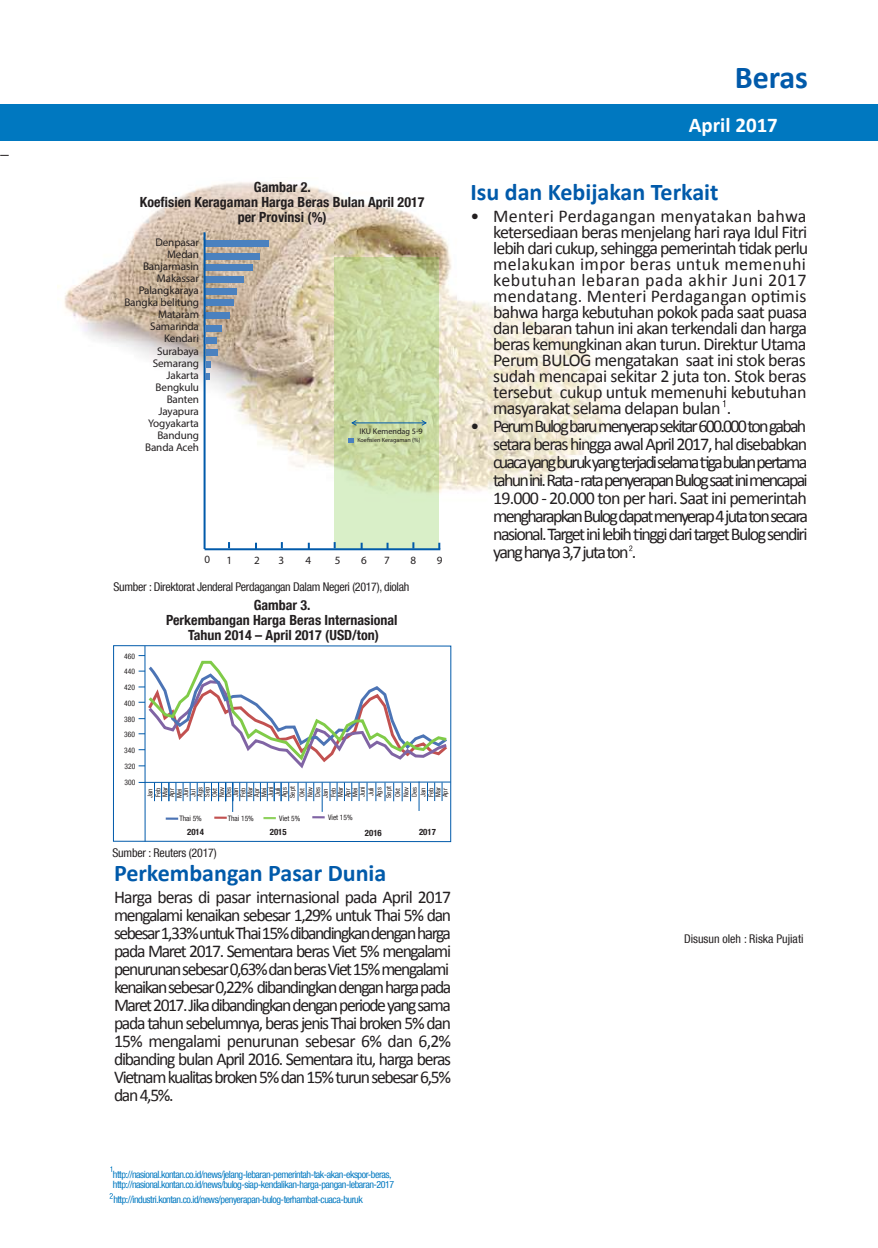
<style>
.page{position:relative;width:878px;height:1248px;background:#fff}
.page>*{position:absolute;margin:0;border:0;box-sizing:border-box;transform-origin:0 0}
.t1{font:700 32px "Calibri";color:#015aaa}
.t2{font:700 24px "Calibri";color:#015aaa}
.t3{font:700 21px "Calibri";color:#fff}
.t4{font:18px/18px "Calibri";letter-spacing:-.075em;color:#231f20}
.t5{font:18px/16px "Calibri";letter-spacing:-.035em;color:#231f20}
.t6{font:18px/18px "Calibri";letter-spacing:-.055em;color:#231f20;text-align:justify}
.t7{font:700 condensed 14px/15px "Helvetica Neue LT Com";color:#231f20;text-align:center}
.t8{font:condensed 12px "Helvetica Neue LT Com";letter-spacing:-.025em;color:#231f20}
.t9{font:condensed 12px "Helvetica Neue LT Com";color:#231f20}
.t10{font:11.2px/12px "Myriad Pro";letter-spacing:-.01em;color:#231f20;text-align:right}
.t11{font:condensed 10px/10px "Helvetica Neue LT Com";letter-spacing:-.045em;color:#0078c0}
.t12{font:700 condensed 8.8px "Helvetica Neue LT Com";color:#231f20}
.t13{font:8.2px "Myriad Pro";color:#231f20}
.t14{font:condensed 7.6px/15.8px "Helvetica Neue LT Com";color:#231f20;text-align:justify}
.t15{font:condensed 7.4px "Helvetica Neue LT Com";letter-spacing:-.005em;color:#231f20}
.t16{font:condensed 6.8px/7px "Helvetica Neue LT Com";color:#231f20}
.t17{font:6px "Myriad Pro";color:#231f20}
</style>
<div class="page">
<svg style="left:110px;top:1193px;width:3px;height:6px"></svg>
<img style="left:57px;top:182px;width:559px;height:326px">
<div style="left:0;top:105px;width:878px;height:36px;background:#0078c0"></div>
<svg style="left:629px;top:546px;width:3px;height:5px"></svg>
<svg style="left:335px;top:257px;width:104px;height:291px;background:#ccdda9"></svg>
<svg style="left:228px;top:542px;width:2px;height:6px"></svg>
<svg style="left:412px;top:542px;width:2px;height:6px"></svg>
<svg style="left:281px;top:542px;width:2px;height:6px"></svg>
<svg style="left:334px;top:542px;width:2px;height:6px"></svg>
<hr style="left:205px;top:548px;width:235px;height:2px;background:#015aaa">
<hr style="left:353px;top:423px;width:73px;height:1px;background:#015aaa">
<svg style="left:421px;top:420px;width:6px;height:6px"></svg>
<svg style="left:351px;top:420px;width:6px;height:6px"></svg>
<svg style="left:348px;top:438px;width:6px;height:4px"></svg>
<div style="left:204px;top:253px;width:56px;height:7px;background:#4a81bf"></div>
<div style="left:204px;top:312px;width:26px;height:7px;background:#4a81bf"></div>
<div style="left:204px;top:300px;width:29px;height:6px;background:#4a81bf"></div>
<div style="left:204px;top:288px;width:33px;height:7px;background:#4a81bf"></div>
<div style="left:204px;top:276px;width:39px;height:7px;background:#4a81bf"></div>
<div style="left:204px;top:264px;width:49px;height:7px;background:#4a81bf"></div>
<div style="left:206px;top:240px;width:63px;height:7px;background:#4a81bf"></div>
<hr style="left:204px;top:232px;width:2px;height:317px;background:#015aaa">
<div style="left:206px;top:325px;width:16px;height:7px;background:#4a81bf"></div>
<div style="left:206px;top:337px;width:11px;height:7px;background:#4a81bf"></div>
<div style="left:206px;top:349px;width:11px;height:7px;background:#4a81bf"></div>
<svg style="left:206px;top:361px;width:5px;height:19px"></svg>
<hr style="left:144px;top:646px;width:2px;height:196px;background:#015aaa">
<hr style="left:145px;top:782px;width:306px;height:1px;background:#015aaa">
<svg style="left:166px;top:818px;width:12px;height:2px"></svg>
<svg style="left:263px;top:817px;width:13px;height:2px"></svg>
<svg style="left:312px;top:816px;width:13px;height:2px"></svg>
<div style="left:113px;top:645px;width:338px;height:197px;border:1px solid #015aaa"></div>
<svg style="left:267px;top:783px;width:1px;height:18px"></svg>
<svg style="left:260px;top:783px;width:1px;height:18px"></svg>
<svg style="left:253px;top:783px;width:1px;height:18px"></svg>
<svg style="left:239px;top:783px;width:1px;height:18px"></svg>
<svg style="left:246px;top:783px;width:1px;height:18px"></svg>
<svg style="left:211px;top:783px;width:22px;height:36px"></svg>
<svg style="left:204px;top:783px;width:1px;height:18px"></svg>
<svg style="left:197px;top:783px;width:1px;height:18px"></svg>
<svg style="left:190px;top:783px;width:1px;height:18px"></svg>
<svg style="left:183px;top:783px;width:1px;height:18px"></svg>
<svg style="left:175px;top:783px;width:1px;height:18px"></svg>
<svg style="left:154px;top:783px;width:1px;height:18px"></svg>
<svg style="left:168px;top:783px;width:1px;height:18px"></svg>
<svg style="left:161px;top:783px;width:1px;height:18px"></svg>
<svg style="left:274px;top:783px;width:1px;height:18px"></svg>
<svg style="left:281px;top:783px;width:1px;height:18px"></svg>
<svg style="left:313px;top:783px;width:1px;height:18px"></svg>
<svg style="left:306px;top:783px;width:1px;height:18px"></svg>
<svg style="left:298px;top:783px;width:1px;height:18px"></svg>
<svg style="left:288px;top:783px;width:1px;height:18px"></svg>
<svg style="left:330px;top:782px;width:1px;height:19px"></svg>
<svg style="left:427px;top:782px;width:1px;height:19px"></svg>
<svg style="left:351px;top:782px;width:1px;height:19px"></svg>
<svg style="left:344px;top:782px;width:1px;height:19px"></svg>
<svg style="left:442px;top:782px;width:1px;height:19px"></svg>
<svg style="left:337px;top:782px;width:1px;height:19px"></svg>
<svg style="left:434px;top:782px;width:1px;height:19px"></svg>
<hr style="left:322px;top:782px;width:1px;height:30px;background:#015aaa">
<svg style="left:359px;top:782px;width:1px;height:19px"></svg>
<svg style="left:367px;top:783px;width:1px;height:18px"></svg>
<svg style="left:375px;top:783px;width:1px;height:18px"></svg>
<svg style="left:385px;top:783px;width:1px;height:18px"></svg>
<svg style="left:393px;top:783px;width:1px;height:18px"></svg>
<svg style="left:402px;top:783px;width:1px;height:18px"></svg>
<svg style="left:410px;top:783px;width:1px;height:18px"></svg>
<svg style="left:419px;top:782px;width:1px;height:29px"></svg>
<svg style="left:139px;top:655px;width:311px;height:116px"></svg>
<p class="t7" style="left:140px;top:181px;width:286px">Gambar 2.<br>Koefisien Keragaman Harga Beras Bulan April 2017 per Provinsi (%)</p>
<p class="t10" style="left:124px;top:236px;width:76px">Denpasar<br>Medan<br>Banjarmasin<br>Makassar<br>Palangkaraya<br>Bangka belitung<br>Mataram<br>Samarinda<br>Kendari<br>Surabaya<br>Semarang<br>Jakarta<br>Bengkulu<br>Banten<br>Jayapura<br>Yogyakarta<br>Bandung<br>Banda Aceh</p>
<p class="t13" style="left:360px;top:426px;width:65px">IKU Kemendag 5-9</p>
<p class="t17" style="left:357px;top:437px;width:65px">Koefisien Keragaman (%)</p>
<p class="t10" style="left:205px;top:553px;width:7px">0</p>
<p class="t10" style="left:226px;top:554px;width:7px">1</p>
<p class="t10" style="left:254px;top:554px;width:7px">2</p>
<p class="t10" style="left:279px;top:554px;width:7px">3</p>
<p class="t10" style="left:305px;top:554px;width:7px">4</p>
<p class="t10" style="left:335px;top:554px;width:7px">5</p>
<p class="t10" style="left:361px;top:554px;width:7px">6</p>
<p class="t10" style="left:384px;top:554px;width:7px">7</p>
<p class="t10" style="left:410px;top:554px;width:7px">8</p>
<p class="t10" style="left:437px;top:554px;width:7px">9</p>
<p class="t8" style="left:114px;top:582px;width:297px">Sumber : Direktorat Jenderal Perdagangan Dalam Negeri (2017), diolah</p>
<p class="t7" style="left:166px;top:599px;width:233px">Gambar 3.<br>Perkembangan Harga Beras Internasional<br>Tahun 2014 – April 2017 (USD/ton)</p>
<p class="t14" style="left:124px;top:650px;width:12px">460<br>440<br>420<br>400</p>
<p class="t14" style="left:124px;top:712px;width:13px">380<br>360<br>340<br>320<br>300</p>
<p class="t16" style="left:147px;top:798px;width:12px;line-height:8px;rotate:-90deg">Jan<br>Feb</p>
<p class="t16" style="left:162px;top:797px;width:12px;rotate:-90deg">Mar<br>Apr</p>
<p class="t16" style="left:177px;top:798px;width:13px;rotate:-90deg">Mei<br>Jun<br>Jul<br>Ags<br>Sep<br>Okt<br>Nov<br>Des<br>Jan<br>Feb<br>Mar<br>Apr<br>Mei<br>Juni<br>Juli<br>Ags</p>
<p class="t16" style="left:289px;top:798px;width:13px;line-height:9.6px;rotate:-90deg">Sept<br>Okt</p>
<p class="t16" style="left:307px;top:798px;width:13px;line-height:7.8px;rotate:-90deg">Nov<br>Des<br>Jan<br>Feb</p>
<p class="t16" style="left:338px;top:797px;width:12px;rotate:-90deg">Mar<br>Apr<br>Mei<br>Juni</p>
<p class="t16" style="left:368px;top:797px;width:11px;line-height:8.2px;rotate:-90deg">Juli<br>Ags</p>
<p class="t16" style="left:385px;top:798px;width:13px;line-height:8.6px;rotate:-90deg">Sept<br>Okt<br>Nov<br>Des</p>
<p class="t16" style="left:428px;top:797px;width:12px;text-align:justify;rotate:-90deg">Feb Mar Apr</p>
<p class="t16" style="left:421px;top:797px;width:11px;rotate:-90deg">Jan</p>
<p class="t12" style="left:419px;top:828px;width:18px">2017</p>
<p class="t15" style="left:179px;top:816px;width:24px">Thai 5%</p>
<p class="t15" style="left:228px;top:816px;width:28px">Thai 15%</p>
<p class="t15" style="left:279px;top:816px;width:23px">Viet 5%</p>
<p class="t15" style="left:328px;top:815px;width:26px">Viet 15%</p>
<p class="t12" style="left:187px;top:829px;width:18px">2014</p>
<p class="t12" style="left:270px;top:829px;width:18px">2015</p>
<p class="t12" style="left:365px;top:830px;width:18px">2016</p>
<p class="t8" style="left:112px;top:848px;width:106px">Sumber : Reuters (2017)</p>
<h2 class="t2" style="left:114px;top:858px;width:274px">Perkembangan Pasar Dunia</h2>
<p class="t4" style="left:114px;top:888px;width:339px">Harga beras di pasar internasional pada April 2017 mengalami kenaikan sebesar 1,29% untuk Thai 5% dan sebesar 1,33% untuk Thai15% dibandingkan dengan harga pada Maret 2017. Sementara beras Viet 5% mengalami penurunan sebesar 0,63% dan beras Viet 15% mengalami kenaikan sebesar 0,22% dibandingkan dengan harga pada Maret 2017. Jika dibandingkan dengan periode yang sama pada tahun sebelumnya, beras jenis Thai broken 5% dan 15% mengalami penurunan sebesar 6% dan 6,2% dibanding bulan April 2016. Sementara itu, harga beras Vietnam kualitas broken 5% dan 15% turun sebesar 6,5% dan 4,5%.</p>
<h1 class="t1" style="left:735px;top:58px;width:75px">Beras</h1>
<p class="t3" style="left:689px;top:112px;width:91px">April 2017</p>
<h2 class="t2" style="left:471px;top:177px;width:249px">Isu dan Kebijakan Terkait</h2>
<p class="t5" style="left:493px;top:208px;width:317px;text-indent:-23px">• Menteri Perdagangan menyatakan bahwa ketersediaan beras menjelang hari raya Idul Fitri lebih dari cukup, sehingga pemerintah tidak perlu melakukan impor beras untuk memenuhi kebutuhan lebaran pada akhir Juni 2017 mendatang. Menteri Perdagangan optimis bahwa harga kebutuhan pokok pada saat puasa dan lebaran tahun ini akan terkendali dan harga beras kemungkinan akan turun. Direktur Utama Perum BULOG mengatakan saat ini stok beras sudah mencapai sekitar 2 juta ton. Stok beras tersebut cukup untuk memenuhi kebutuhan masyarakat selama delapan bulan .</p>
<p class="t6" style="left:493px;top:417px;width:316px;text-indent:-23px">• Perum Bulog baru menyerap sekitar 600.000 ton gabah setara beras hingga awal April 2017, hal disebabkan cuaca yang buruk yang terjadiselama tiga bulan pertama tahun ini.Rata - rata penyerapan Bulog saat inimencapai 19.000 - 20.000 ton per hari. Saat ini pemerintah mengharapkan Bulog dapat menyerap 4 juta ton secara nasional. Target inilebih tinggidaritarget Bulog sendiri yang hanya 3,7 juta ton .</p>
<p class="t9" style="left:684px;top:934px;width:121px">Disusun oleh : Riska Pujiati</p>
<p class="t11" style="left:113px;top:1171px;width:283px">http://nasional.kontan.co.id/news/jelang-lebaran-pemerintah-tak-akan-ekspor-beras, http://nasional.kontan.co.id/news/bulog-siap-kendalikan-harga-pangan-lebaran-2017</p>
<p class="t11" style="left:113px;top:1196px;width:251px">http://industri.kontan.co.id/news/penyerapan-bulog-terhambat-cuaca-buruk</p>
</div>
